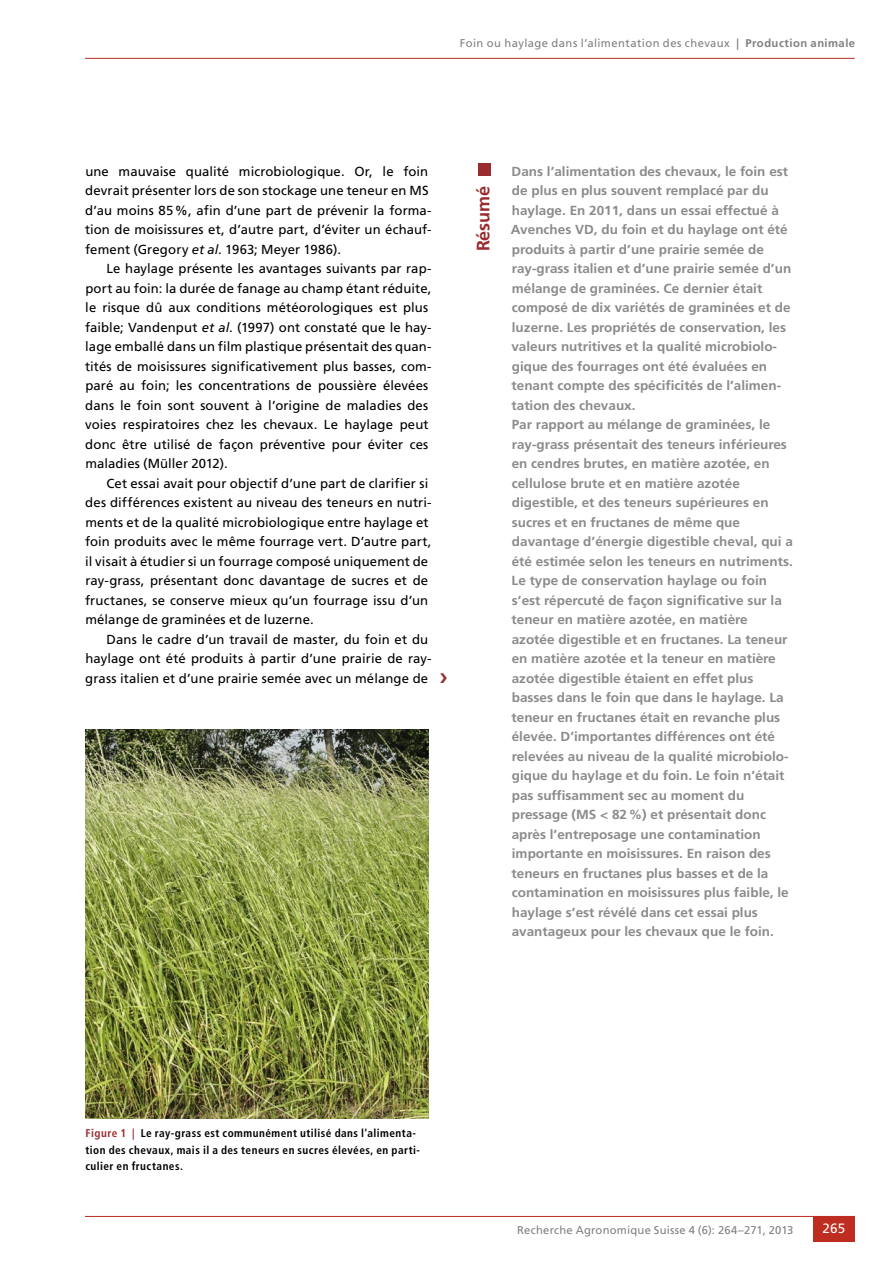
<style>
.page{position:relative;width:893px;height:1263px;background:#fff}
.page>*{position:absolute;margin:0;border:0;box-sizing:border-box;transform-origin:0 0}
.t1{font:700 18px "Frutiger LT Std";letter-spacing:-.005em;color:#9a2b2f}
.t2{font:13.5px "Frutiger LT Std";color:#fff}
.t3{font:700 13.2px/19.5px "Frutiger LT Std";color:#8b8b8b}
.t4{font:13.2px/19.5px "Frutiger LT Std";letter-spacing:.01em;color:#000}
.t5{font:700 condensed 11.25px/16.5px "Frutiger LT Std";letter-spacing:.04em;color:#000}
.t6{font:11.25px "Frutiger LT Std";letter-spacing:.03em;color:#808080}
.s1{font-weight:700}
.s2{font-style:italic}
.s3{color:#9a2b2f}
</style>
<div class="page">
<hr style="left:85px;top:58px;width:770px;height:1px;background:#bd2d21">
<div style="left:478px;top:163px;width:13px;height:13px;background:#9a2b2f"></div>
<hr style="left:85px;top:1216px;width:770px;height:1px;background:#bd2d21">
<div style="left:813px;top:1216px;width:42px;height:26px;background:#bd2d21"></div>
<img style="left:85px;top:729px;width:344px;height:389px">
<p class="t6" style="left:460px;top:36px;width:397px">Foin ou haylage dans l’alimentation des chevaux <span class="s1">| Production animale</span></p>
<p class="t4" style="left:85px;top:161px;width:348px">une mauvaise qualité microbiologique. Or, le foin devrait présenter lors de son stockage une teneur en MS d’au moins 85%, afin d’une part de prévenir la forma&shy;tion de moisissures et, d’autre part, d’éviter un échauf&shy;fement (Gregory <span class="s2">et al</span>. 1963; Meyer 1986).</p>
<p class="t4" style="left:85px;top:259px;width:348px;text-indent:21px">Le haylage présente les avantages suivants par rap&shy;port au foin: la durée de fanage au champ étant réduite, le risque dû aux conditions météorologiques est plus faible; Vandenput <span class="s2">et al</span>. (1997) ont constaté que le hay&shy;lage emballé dans un film plastique présentait des quan&shy;tités de moisissures significativement plus basses, com&shy;paré au foin; les concentrations de poussière élevées dans le foin sont souvent à l’origine de maladies des voies respiratoires chez les chevaux. Le haylage peut donc être utilisé de façon préventive pour éviter ces maladies (Müller 2012).</p>
<p class="t4" style="left:85px;top:473px;width:348px;text-indent:21px">Cet essai avait pour objectif d’une part de clarifier si des différences existent au niveau des teneurs en nutri&shy;ments et de la qualité microbiologique entre haylage et foin produits avec le même fourrage vert. D’autre part, il visait à étudier si un fourrage composé uniquement de ray-grass, présentant donc davantage de sucres et de fructanes, se conserve mieux qu’un fourrage issu d’un mélange de graminées et de luzerne.</p>
<p class="t4" style="left:85px;top:629px;width:348px;text-indent:21px">Dans le cadre d’un travail de master, du foin et du haylage ont été produits à partir d’une prairie de ray&shy;grass italien et d’une prairie semée avec un mélange de</p>
<h1 class="t1" style="left:472px;top:251px;width:67px;rotate:-90deg">Résumé</h1>
<p class="t3" style="left:511px;top:161px;width:283px">Dans l’alimentation des chevaux, le foin est de plus en plus souvent remplacé par du haylage. En 2011, dans un essai effectué à Avenches VD, du foin et du haylage ont été produits à partir d’une prairie semée de ray-grass italien et d’une prairie semée d’un mélange de graminées. Ce dernier était composé de dix variétés de graminées et de luzerne. Les propriétés de conservation, les valeurs nutritives et la qualité microbiolo&shy;gique des fourrages ont été évaluées en tenant compte des spécificités de l’alimen&shy;tation des chevaux.<br>Par rapport au mélange de graminées, le ray-grass présentait des teneurs inférieures en cendres brutes, en matière azotée, en cellulose brute et en matière azotée digestible, et des teneurs supérieures en sucres et en fructanes de même que davantage d’énergie digestible cheval, qui a été estimée selon les teneurs en nutriments.<br>Le type de conservation haylage ou foin s’est répercuté de façon significative sur la teneur en matière azotée, en matière azotée digestible et en fructanes. La teneur en matière azotée et la teneur en matière azotée digestible étaient en effet plus basses dans le foin que dans le haylage. La teneur en fructanes était en revanche plus élevée. D’importantes différences ont été relevées au niveau de la qualité microbiolo&shy;gique du haylage et du foin. Le foin n’était pas suffisamment sec au moment du pressage (MS &lt; 82%) et présentait donc après l’entreposage une contamination importante en moisissures. En raison des teneurs en fructanes plus basses et de la contamination en moisissures plus faible, le haylage s’est révélé dans cet essai plus avantageux pour les chevaux que le foin.</p>
<p class="t5" style="left:85px;top:1125px;width:336px"><span class="s3">Figure 1 |</span> Le ray-grass est communément utilisé dans l'alimenta&shy;tion des chevaux, mais il a des teneurs en sucres élevées, en parti&shy;culier en fructanes.</p>
<p class="t6" style="left:517px;top:1223px;width:278px">Recherche Agronomique Suisse 4 (6): 264–271, 2013</p>
<p class="t2" style="left:822px;top:1221px;width:24px">265</p>
</div>
